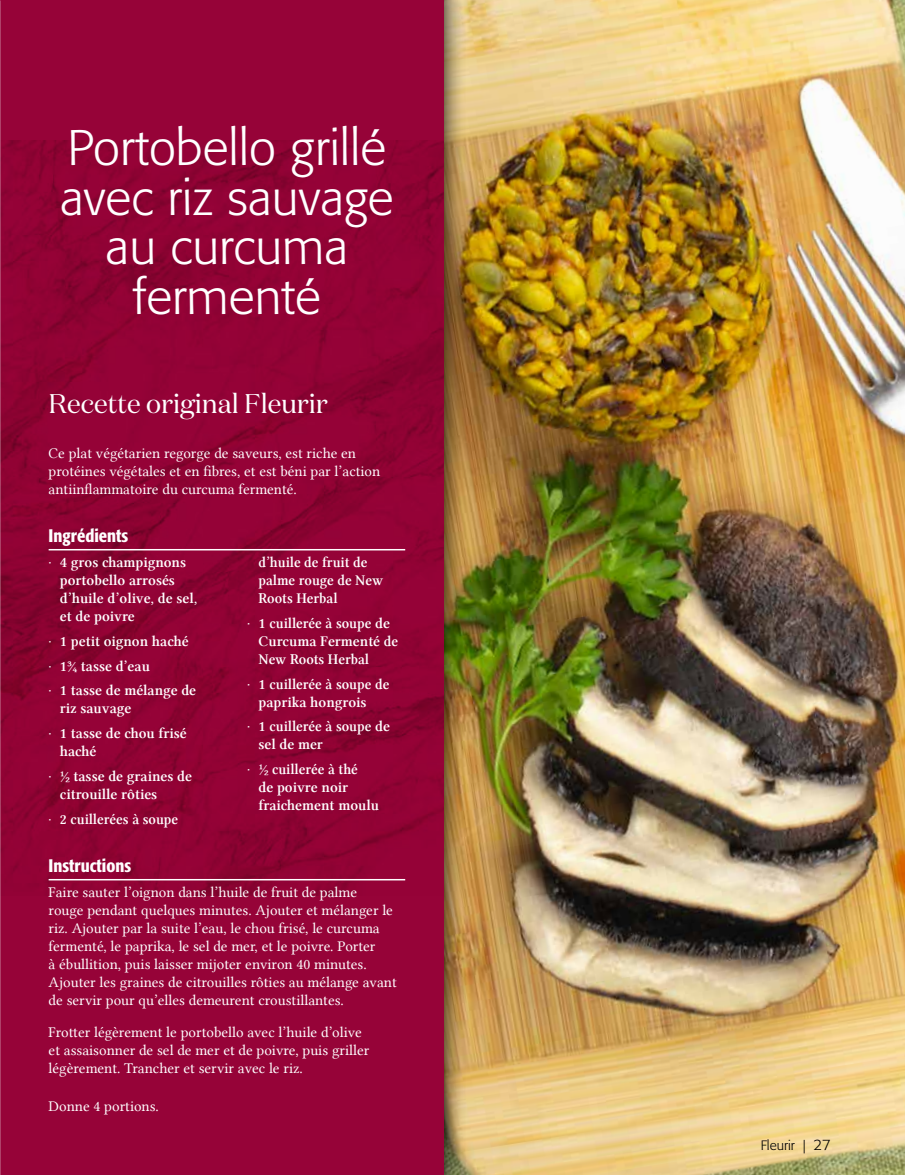
<style>
.page{position:relative;width:905px;height:1175px;background:#fff}
.page>*{position:absolute;margin:0;border:0;box-sizing:border-box;transform-origin:0 0}
.t1{font:300 49.5px/49.5px "Formata";color:#fff;text-align:center}
.t2{font:27px "Domaine Disp";color:#fff}
.t3{font:500 condensed 18px "Formata";color:#fff}
.t4{font:15px/18px "Lin Libertine";color:#fff}
.t5{font:15px/18px "Lin Libertine Z";color:#fff}
.t6{font:15px/18px "Lin Libertine Z";color:#fff;scale:.96 1}
.t7{font:300 13.5px "Formata";color:#000}
.s1{font-family:"Formata";font-weight:300}
.s2{font-size:15px}
</style>
<div class="page">
<img style="left:465px;top:0;width:439px;height:1174px">
<img style="left:443px;top:0;width:22px;height:1174px">
<div style="left:0;top:0;width:443px;height:1174px;background:#960338"></div>
<img style="left:0;top:140px;width:443px;height:756px">
<hr style="left:49px;top:549px;width:356px;height:1px;background:#fff">
<hr style="left:49px;top:879px;width:356px;height:1px;background:#fff">
<h1 class="t1" style="left:60px;top:124px;width:335px">Portobello grillé avec riz sauvage au curcuma fermenté</h1>
<h2 class="t2" style="left:49px;top:386px;width:281px">Recette original Fleurir</h2>
<p class="t4" style="left:49px;top:444px;width:333px">Ce plat végétarien regorge de saveurs, est riche en protéines végétales et en fibres, et est béni par l’action antiinflammatoire du curcuma fermenté.</p>
<p class="t3" style="left:49px;top:525px;width:81px">Ingrédients</p>
<p class="t5" style="left:60px;top:553px;width:139px;text-indent:-11px"><span class="s1">·</span> 4 gros champignons portobello arrosés d’huile d’olive, de sel, et de poivre</p>
<p class="t5" style="left:49px;top:629px;width:149px;line-height:24.8px"><span class="s1">·</span> 1 petit oignon haché<br><span class="s1">·</span> 1¾ tasse d’eau<br><span class="s1">·</span> 1 tasse de mélange de</p>
<p class="t5" style="left:49px;top:696px;width:140px;line-height:24.8px;text-indent:11px">riz sauvage<br><span class="s1">·</span> 1 tasse de chou frisé</p>
<p class="t5" style="left:49px;top:739px;width:145px;line-height:24.8px;text-indent:11px">haché<br><span class="s1">·</span> ½ tasse de graines de</p>
<p class="t5" style="left:49px;top:782px;width:131px;line-height:24.8px;text-indent:11px">citrouille rôties<br><span class="s1">·</span> 2 cuillerées à soupe</p>
<p class="t6" style="left:258px;top:553px;width:131px">d’huile de fruit de palme rouge de New<br>Roots Herbal</p>
<p class="t5" style="left:258px;top:614px;width:141px;text-indent:-11px"><span class="s1">·</span> 1 cuillerée à soupe de<br>Curcuma Fermenté de<br>New Roots Herbal</p>
<p class="t5" style="left:258px;top:675px;width:132px;text-indent:-11px"><span class="s1">·</span> 1 cuillerée à soupe de paprika hongrois</p>
<p class="t5" style="left:258px;top:718px;width:133px;text-indent:-11px"><span class="s1">·</span> 1 cuillerée à soupe de sel de mer</p>
<p class="t5" style="left:258px;top:760px;width:122px;text-indent:-11px"><span class="s1">·</span> ½ cuillerée à thé<br>de poivre noir fraichement moulu</p>
<p class="t3" style="left:49px;top:855px;width:84px">Instructions</p>
<p class="t4" style="left:49px;top:883px;width:349px">Faire sauter l’oignon dans l’huile de fruit de palme<br>rouge pendant quelques minutes. Ajouter et mélanger le riz. Ajouter par la suite l’eau, le chou frisé, le curcuma fermenté, le paprika, le sel de mer, et le poivre. Porter<br>à ébullition, puis laisser mijoter environ 40 minutes.<br>Ajouter les graines de citrouilles rôties au mélange avant de servir pour qu’elles demeurent croustillantes.</p>
<p class="t4" style="left:49px;top:1022px;width:322px">Frotter légèrement le portobello avec l’huile d’olive et assaisonner de sel de mer et de poivre, puis griller légèrement. Trancher et servir avec le riz.</p>
<p class="t4" style="left:49px;top:1096px;width:112px">Donne 4 portions.</p>
<p class="t7" style="left:760px;top:1137px;width:72px">Fleurir | <span class="s2">27</span></p>
</div>
